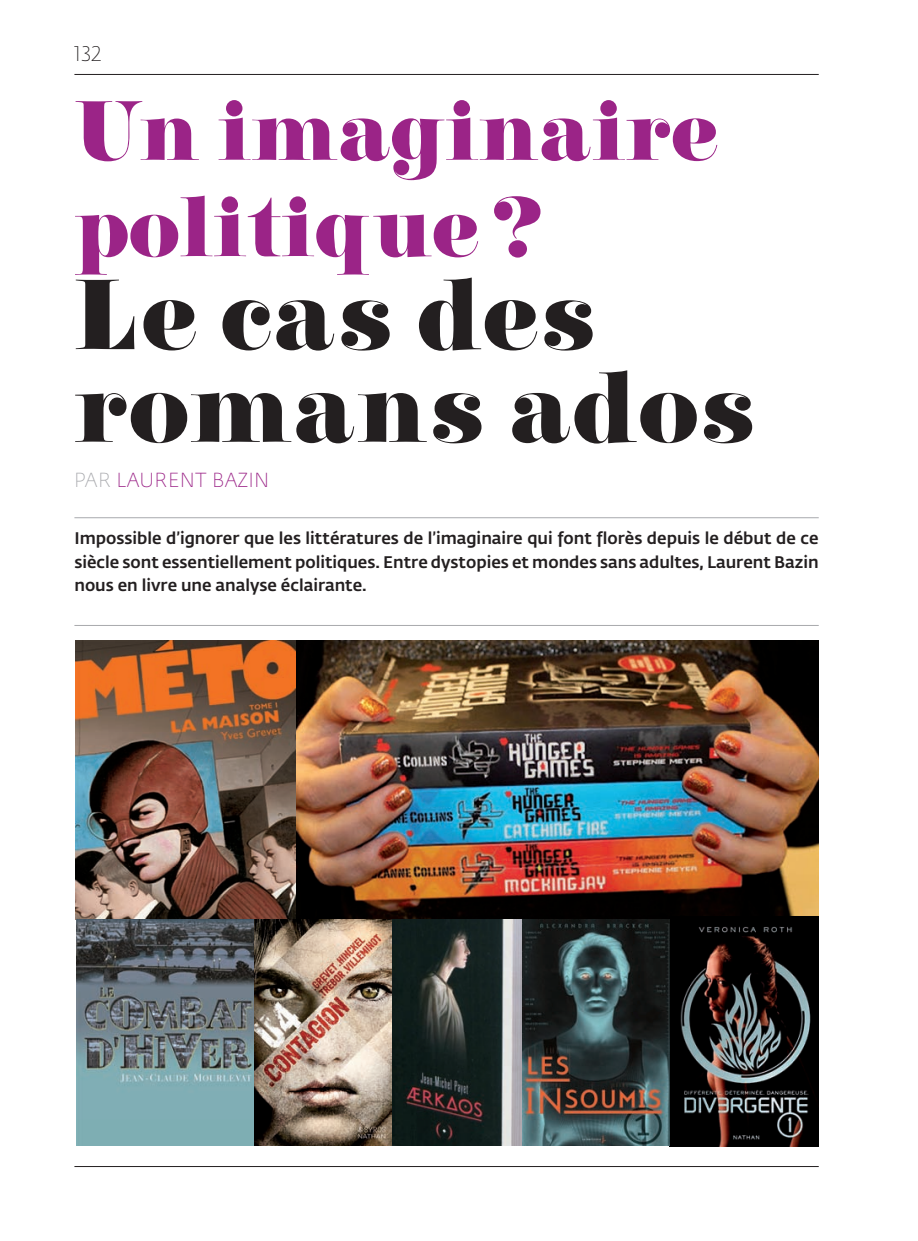
<style>
.page{position:relative;width:918px;height:1241px;background:#fff}
.page>*{position:absolute;margin:0;border:0;box-sizing:border-box;transform-origin:0 0}
.t1{font:103.25px/92.8px "Carousel EF";letter-spacing:.015em;color:#231f20}
.t2{font:87.5px/96.2px "Carousel EF";letter-spacing:.005em;color:#9b2487}
.t3{font:100 21px "Fedra Sans Dis Pro";color:#231f20}
.t4{font:100 20.12px "Fedra Sans Dis Pro";letter-spacing:.05em;color:#9b2487}
.t5{font:500 16.62px/23.6px "Fedra Sans Pro";color:#231f20;text-align:justify}
.s1{color:#a8a9ad}
</style>
<div class="page">
<hr style="left:74px;top:1165px;width:745px;height:1px;background:#231f20">
<hr style="left:74px;top:74px;width:745px;height:1px;background:#231f20">
<hr style="left:74px;top:625px;width:745px;height:1px;background:#a8a9ad">
<img style="left:296px;top:640px;width:523px;height:279px">
<img style="left:75px;top:640px;width:221px;height:279px">
<img style="left:669px;top:916px;width:150px;height:229px">
<img style="left:77px;top:919px;width:181px;height:226px">
<img style="left:390px;top:919px;width:280px;height:226px">
<img style="left:255px;top:919px;width:137px;height:225px">
<hr style="left:74px;top:517px;width:745px;height:1px;background:#a8a9ad">
<p class="t3" style="left:74px;top:45px;width:28px">132</p>
<h2 class="t2" style="left:74px;top:92px;width:645px">Un imaginaire politique ?</h2>
<h1 class="t1" style="left:74px;top:279px;width:683px">Le cas des romans ados</h1>
<p class="t4" style="left:74px;top:472px;width:196px"><span class="s1">PAR</span> LAURENT BAZIN</p>
<p class="t5" style="left:74px;top:527px;width:746px">Impossible d’ignorer que les littératures de l’imaginaire qui font florès depuis le début de ce siècle sont essentiellement politiques. Entre dystopies et mondes sans adultes, Laurent Bazin nous en livre une analyse éclairante.</p>
</div>
